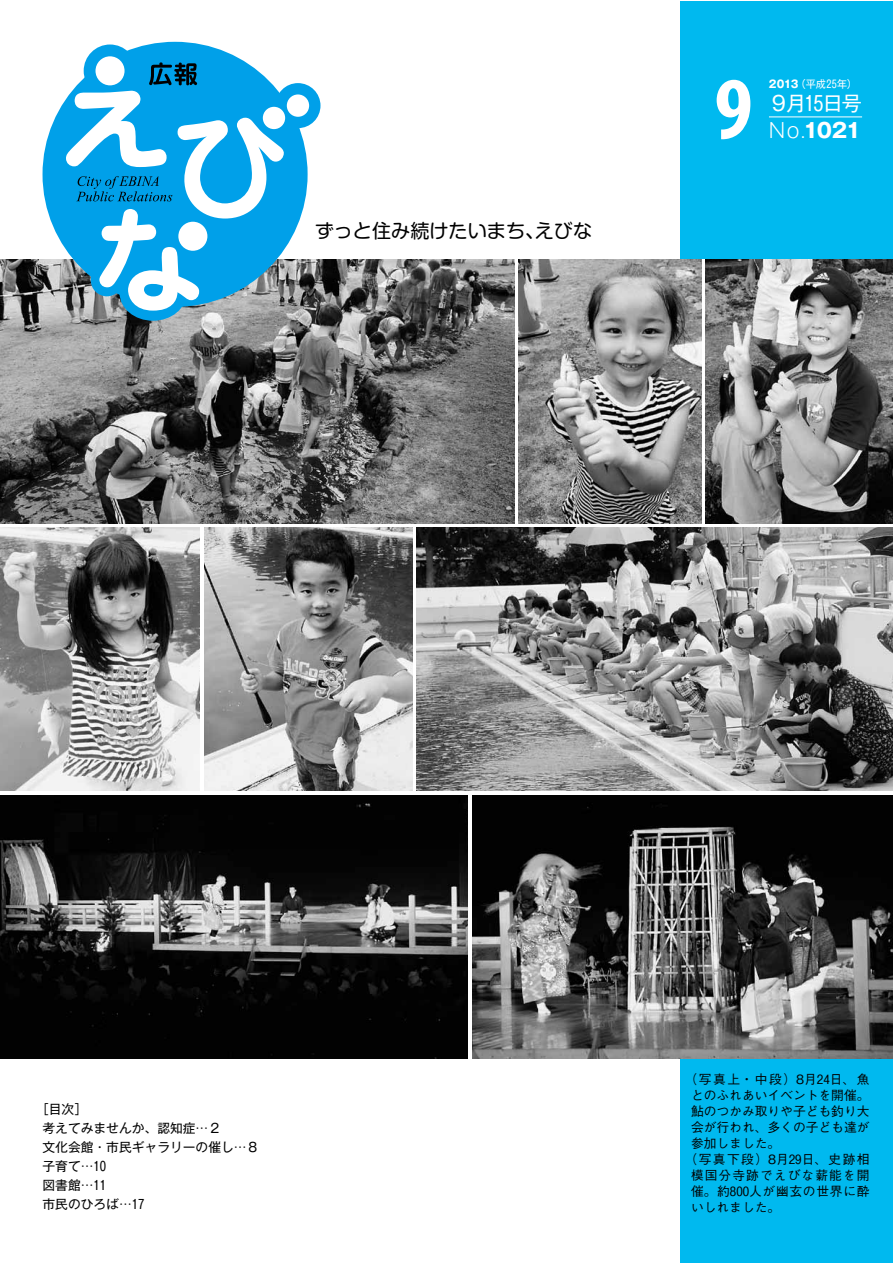
<style>
.page{position:relative;width:893px;height:1263px;background:#fff}
.page>*{position:absolute;margin:0;border:0;box-sizing:border-box;transform-origin:0 0}
.t1{font:700 condensed 89.25px "Myriad Pro";color:#fff}
.t2{font:700 20.25px "Gothic MB101 Pr 6 N";color:#fff}
.t3{font:20.25px "Gothic MB101 Pr 6 N";color:#fff}
.t4{font:19.2px "Shin M Go Pro";color:#000}
.t5{font:500 12.75px "Gothic BBB Pr 6 N";color:#000}
.t6{font:12.75px/19.2px "Gothic MB101 Pr 6 N";color:#000}
.t7{font:500 12.75px "Gothic BBB Pr 6 N";letter-spacing:.11em;color:#000}
.t8{font:500 12.75px "Gothic BBB Pr 6 N";letter-spacing:.055em;color:#000}
.t9{font:500 12.75px "Gothic BBB Pr 6 N";letter-spacing:.085em;color:#000}
.t10{font:10.65px "Gothic MB101 Pr 6 N";color:#fff;scale:.95 1}
.s1{font-weight:700}
.s2{font-weight:300}
</style>
<div class="page">
<div style="left:680px;top:1px;width:212px;height:1262px;background:#00b9ef"></div>
<div style="left:675px;top:793px;width:217px;height:13px;background:#fff"></div>
<hr style="left:769px;top:117px;width:93px;height:1px;background:#fff">
<img style="left:0;top:259px;width:514px;height:264px">
<img style="left:0;top:527px;width:200px;height:264px">
<img style="left:204px;top:527px;width:208px;height:264px">
<img style="left:417px;top:527px;width:475px;height:264px">
<img style="left:519px;top:259px;width:183px;height:264px">
<img style="left:706px;top:259px;width:186px;height:264px">
<img style="left:0;top:795px;width:468px;height:264px">
<img style="left:472px;top:795px;width:420px;height:264px">
<div style="left:120px;top:265px;width:66px;height:56px;background:#00a0e9;border-radius:50%"></div>
<div style="left:43px;top:42px;width:265px;height:265px;background:#00a0e9;border-radius:50%"></div>
<div style="left:84px;top:45px;width:52px;height:52px;background:#00a0e9;border-radius:50%"></div>
<div style="left:275px;top:83px;width:45px;height:45px;background:#00a0e9;border-radius:50%"></div>
<div style="left:96px;top:56px;width:29px;height:29px;background:#fff;border-radius:50%"></div>
<div style="left:287px;top:94px;width:22px;height:23px;background:#fff;border-radius:50%"></div>
<svg style="left:149px;top:62px;width:48px;height:23px"></svg>
<svg style="left:66px;top:91px;width:218px;height:220px"></svg>
<h3 class="t4" style="left:315px;top:215px;width:279px">ずっと住み続けたいまち、えびな</h3>
<h1 class="t1" style="left:714px;top:53px;width:40px">9</h1>
<p class="t10" style="left:769px;top:76px;width:94px"><span class="s1">2013</span>（平成25年）</p>
<h2 class="t3" style="left:769px;top:87px;width:95px">９月15日号</h2>
<h2 class="t2" style="left:769px;top:113px;width:94px"><span class="s2">No.</span>1021</h2>
<p class="t6" style="left:43px;top:1098px;width:218px;text-indent:-6px">［目次］<br>考えてみませんか、認知症…２<br>文化会館・市民ギャラリーの催し…８子育て…10<br>図書館…11<br>市民のひろば…17</p>
<p class="t5" style="left:685px;top:1069px;width:186px">（写真上・中段）8月24日、魚</p>
<p class="t5" style="left:691px;top:1085px;width:180px">とのふれあいイベントを開催。</p>
<p class="t5" style="left:691px;top:1101px;width:180px">鮎のつかみ取りや子ども釣り大</p>
<p class="t5" style="left:691px;top:1117px;width:180px">会が行われ、多くの子ども達が</p>
<p class="t5" style="left:691px;top:1133px;width:91px">参加しました。</p>
<p class="t7" style="left:685px;top:1148px;width:186px">（写真下段）8月29日、史跡相</p>
<p class="t9" style="left:691px;top:1164px;width:180px">模国分寺跡でえびな薪能を開</p>
<p class="t8" style="left:691px;top:1180px;width:180px">催。約800人が幽玄の世界に酔</p>
<p class="t5" style="left:691px;top:1196px;width:91px">いしれました。</p>
</div>
